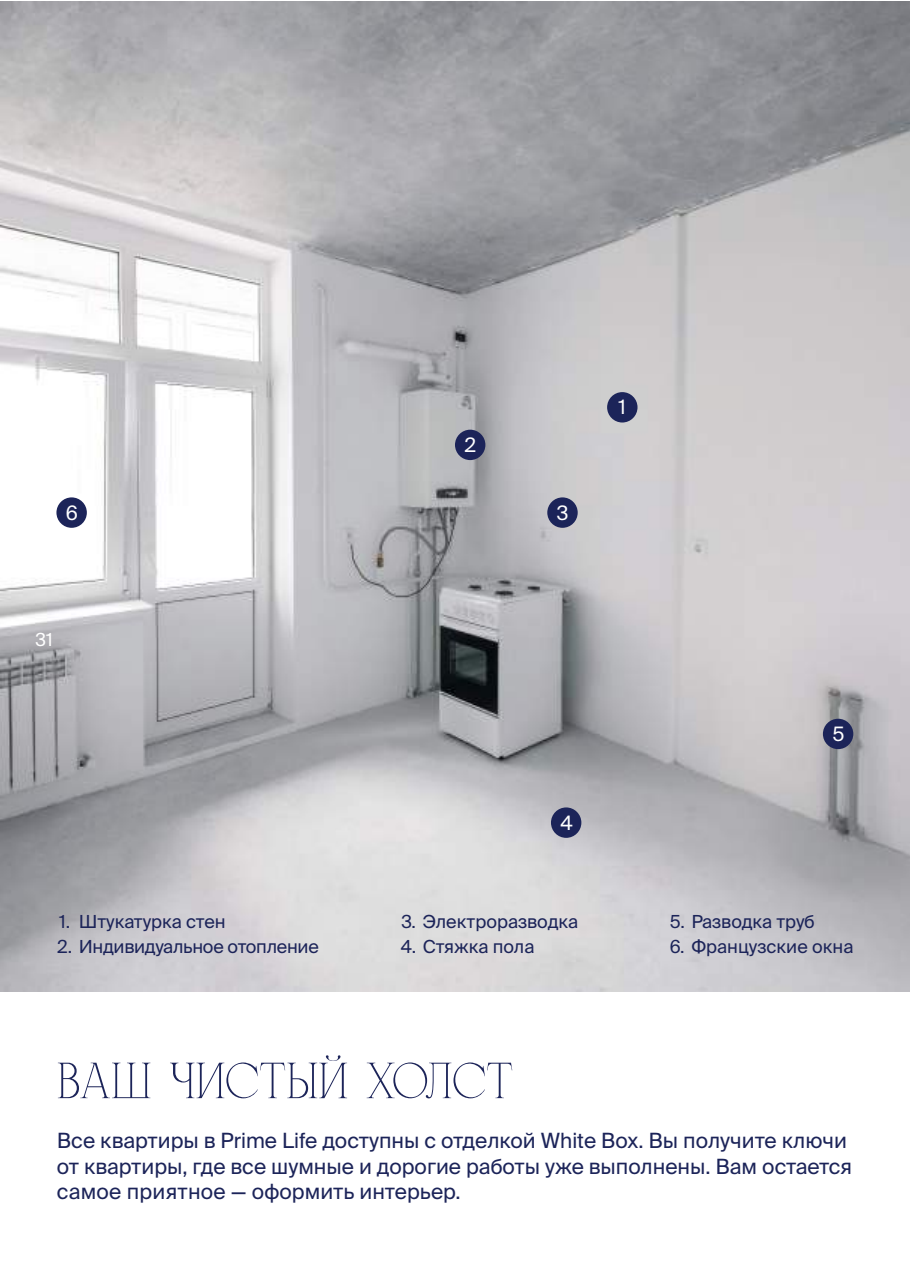
<style>
.page{position:relative;width:910px;height:1280px;background:#fff}
.page>*{position:absolute;margin:0;border:0;box-sizing:border-box;transform-origin:0 0}
.t1{font:52.5px "Masvol";color:#1c2459}
.t2{font:21px/25.2px "Suisse Intl";color:#1c2459}
.t3{font:19.8px "Suisse Intl";color:#fff}
.t4{font:18px "Suisse Intl";color:#1c2459}
.t5{font:18px "Suisse Intl";color:#fff}
</style>
<div class="page">
<img style="left:0;top:1px;width:910px;height:990px">
<div style="left:607px;top:392px;width:30px;height:30px;background:#1c2459;border-radius:50%"></div>
<div style="left:551px;top:807px;width:30px;height:31px;background:#1c2459;border-radius:50%"></div>
<div style="left:56px;top:497px;width:31px;height:31px;background:#1c2459;border-radius:50%"></div>
<div style="left:823px;top:719px;width:30px;height:30px;background:#1c2459;border-radius:50%"></div>
<div style="left:455px;top:430px;width:30px;height:30px;background:#1c2459;border-radius:50%"></div>
<div style="left:547px;top:497px;width:31px;height:31px;background:#1c2459;border-radius:50%"></div>
<p class="t3" style="left:66px;top:501px;width:14px">6</p>
<p class="t5" style="left:35px;top:629px;width:19px">31</p>
<p class="t3" style="left:464px;top:434px;width:13px">2</p>
<p class="t3" style="left:557px;top:501px;width:13px">3</p>
<p class="t3" style="left:619px;top:396px;width:9px">1</p>
<p class="t3" style="left:560px;top:811px;width:14px">4</p>
<p class="t4" style="left:79px;top:911px;width:148px">Штукатурка стен</p>
<p class="t4" style="left:401px;top:911px;width:178px">3. Электроразводка</p>
<p class="t4" style="left:401px;top:937px;width:135px">4. Стяжка пола</p>
<p class="t4" style="left:59px;top:911px;width:13px">1.</p>
<p class="t4" style="left:57px;top:937px;width:263px">2. Индивидуальное отопление</p>
<p class="t3" style="left:832px;top:723px;width:14px">5</p>
<p class="t4" style="left:670px;top:911px;width:146px">5. Разводка труб</p>
<p class="t4" style="left:670px;top:937px;width:185px">6. Французские окна</p>
<h1 class="t1" style="left:57px;top:1055px;width:458px">ВАШ ЧИСТЫЙ ХОЛСТ</h1>
<p class="t2" style="left:57px;top:1128px;width:797px">Все квартиры в Prime Life доступны с отделкой White Box. Вы получите ключи от квартиры, где все шумные и дорогие работы уже выполнены. Вам остается самое приятное — оформить интерьер.</p>
</div>
